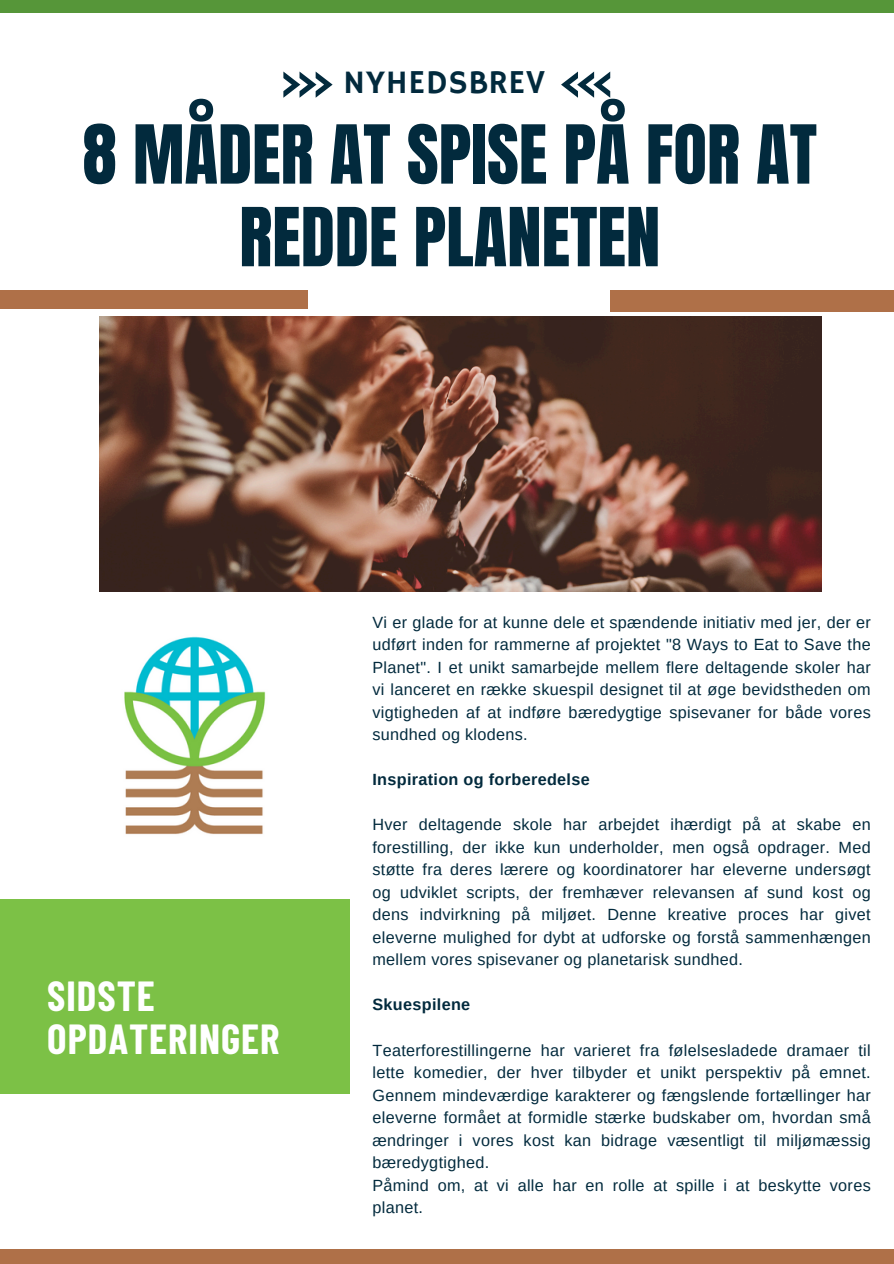
<style>
.page{position:relative;width:894px;height:1264px;background:#fff}
.page>*{position:absolute;margin:0;border:0;box-sizing:border-box;transform-origin:0 0}
.t1{font:69px/82.5px "Anton";color:#022a3d;text-align:center}
.t2{font:700 41.1px/42.8px "Barlow Condensed";letter-spacing:.025em;color:#fff}
.t3{font:33.3px "Hammersmith One";letter-spacing:.015em;color:#022a3d}
.t4{font:16.2px/22.5px "Arimo";letter-spacing:.02em;color:#022a3d;text-align:justify}
.t5{font:700 16.2px "Arimo";letter-spacing:.02em;color:#022a3d}
</style>
<div class="page">
<div style="left:0;top:899px;width:349px;height:194px;background:#7cc146"></div>
<img style="left:99px;top:317px;width:722px;height:274px">
<div style="left:0;top:290px;width:308px;height:19px;background:#af7048"></div>
<div style="left:610px;top:290px;width:283px;height:21px;background:#af7048"></div>
<svg style="left:283px;top:72px;width:49px;height:25px"></svg>
<svg style="left:561px;top:72px;width:49px;height:25px"></svg>
<div style="left:0;top:0;width:893px;height:12px;background:#569639"></div>
<div style="left:0;top:1249px;width:893px;height:14px;background:#af7048"></div>
<img style="left:124px;top:636px;width:142px;height:199px">
<p class="t3" style="left:343px;top:63px;width:204px">NYHEDSBREV</p>
<p class="t1" style="left:83px;top:114px;width:735px">8 MÅDER AT SPISE PÅ FOR AT<br>REDDE PLANETEN</p>
<p class="t2" style="left:47px;top:973px;width:234px">SIDSTE<br>OPDATERINGER</p>
<h1 class="t4" style="left:372px;top:611px;width:499px">Vi er glade for at kunne dele et spændende initiativ med jer, der er udført inden for rammerne af projektet "8 Ways to Eat to Save the Planet". I et unikt samarbejde mellem flere deltagende skoler har vi lanceret en række skuespil designet til at øge bevidstheden om vigtigheden af at indføre bæredygtige spisevaner for både vores sundhed og klodens.</h1>
<p class="t5" style="left:372px;top:770px;width:219px">Inspiration og forberedelse</p>
<p class="t4" style="left:372px;top:813px;width:499px">Hver deltagende skole har arbejdet ihærdigt på at skabe en forestilling, der ikke kun underholder, men også opdrager. Med støtte fra deres lærere og koordinatorer har eleverne undersøgt og udviklet scripts, der fremhæver relevansen af sund kost og dens indvirkning på miljøet. Denne kreative proces har givet eleverne mulighed for dybt at udforske og forstå sammenhængen mellem vores spisevaner og planetarisk sundhed.</p>
<h4 class="t5" style="left:372px;top:995px;width:99px">Skuespilene</h4>
<p class="t4" style="left:372px;top:1038px;width:499px">Teaterforestillingerne har varieret fra følelsesladede dramaer til lette komedier, der hver tilbyder et unikt perspektiv på emnet.<br>Gennem mindeværdige karakterer og fængslende fortællinger har eleverne formået at formidle stærke budskaber om, hvordan små ændringer i vores kost kan bidrage væsentligt til miljømæssig bæredygtighed.</p>
<h4 class="t4" style="left:372px;top:1173px;width:499px">Påmind om, at vi alle har en rolle at spille i at beskytte vores planet.</h4>
</div>
